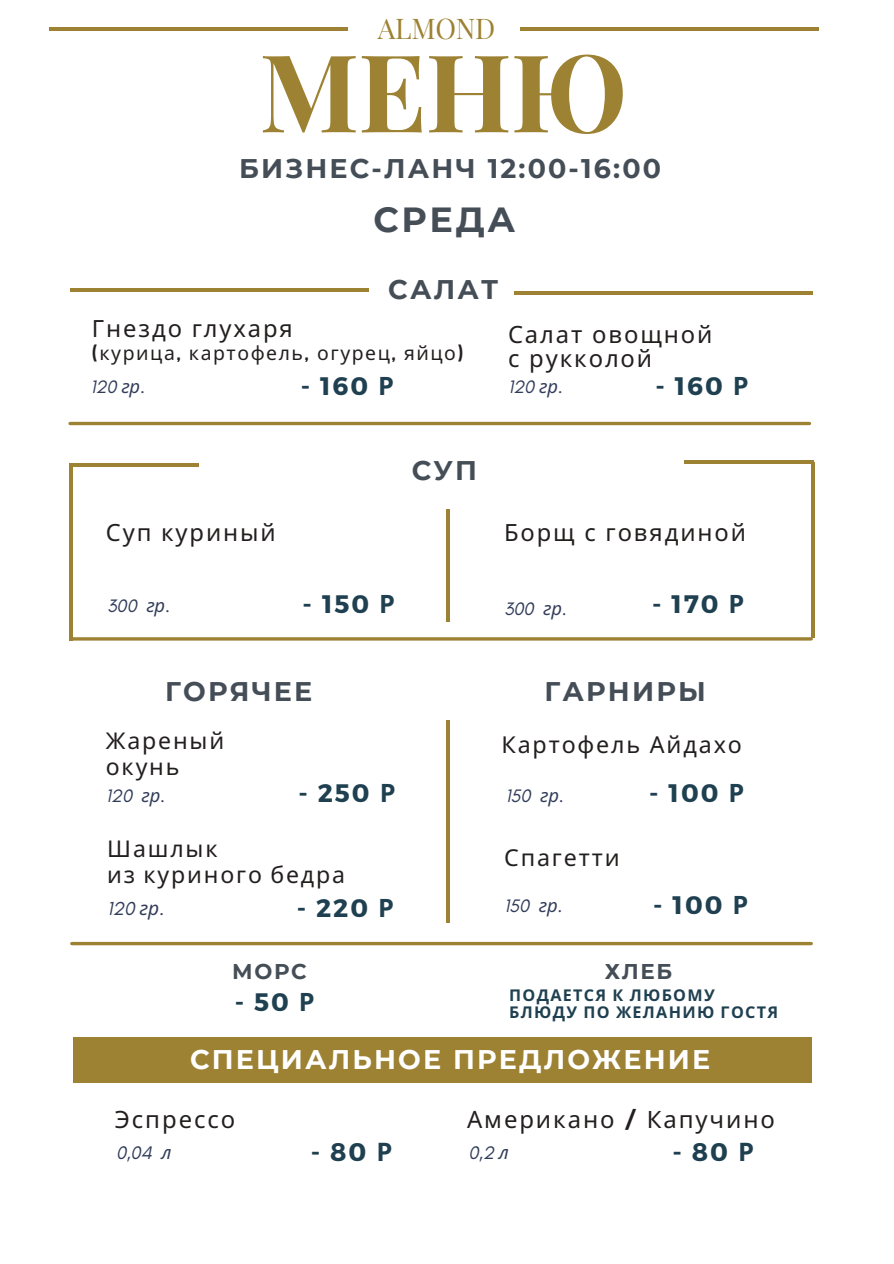
<style>
.page{position:relative;width:894px;height:1264px;background:#fff}
.page>*{position:absolute;margin:0;border:0;box-sizing:border-box;transform-origin:0 0}
.t1{font:700 107.85px "Playfair Display";color:#9d8233}
.t2{font:700 34.8px "Montserrat";letter-spacing:.08em;color:#454e57}
.t3{font:27.9px "Playfair Display";letter-spacing:-.01em;color:#9d8233}
.t4{font:700 26.85px "Montserrat";letter-spacing:.08em;color:#454e57}
.t5{font:700 26.85px "Montserrat";letter-spacing:.08em;color:#fff}
.t6{font:700 25.5px "Montserrat";color:#1f4050}
.t7{font:700 25.35px "Montserrat";letter-spacing:.08em;color:#1f4050}
.t8{font:23.85px "Noto Sans";letter-spacing:.08em;color:#231f1f}
.t9{font:23.7px/24.3px "Noto Sans";letter-spacing:.08em;color:#231f1f}
.t10{font:23.25px "Noto Sans";letter-spacing:.08em;color:#231f1f}
.t11{font:23.1px/25.8px "Noto Sans";letter-spacing:.08em;color:#231f1f}
.t12{font:700 21.3px "Montserrat";letter-spacing:.08em;color:#454e57}
.t13{font:19.35px "Noto Sans";letter-spacing:.08em;color:#231f1f}
.t14{font:italic 19.05px "Glacial Indifference";color:#313c59}
.t15{font:italic 18.45px "Glacial Indifference";color:#313c59}
.t16{font:italic 18.3px "Glacial Indifference";letter-spacing:-.01em;color:#313c59}
.t17{font:700 16.2px "Noto Sans";letter-spacing:.08em;color:#1f4050}
.s1{font-family:"Norwester"}
.s2{font-family:"Noto Sans"}
</style>
<div class="page">
<hr style="left:49px;top:28px;width:299px;height:3px;background:#9d8233">
<hr style="left:520px;top:28px;width:298px;height:3px;background:#9d8233">
<hr style="left:70px;top:289px;width:299px;height:3px;background:#9d8233">
<hr style="left:514px;top:292px;width:298px;height:3px;background:#9d8233">
<hr style="left:70px;top:422px;width:739px;height:3px;background:#9d8233">
<hr style="left:72px;top:637px;width:739px;height:3px;background:#9d8233">
<hr style="left:70px;top:465px;width:3px;height:176px;background:#9d8233">
<hr style="left:446px;top:509px;width:3px;height:113px;background:#9d8233">
<hr style="left:70px;top:463px;width:129px;height:4px;background:#9d8233">
<hr style="left:683px;top:460px;width:130px;height:3px;background:#9d8233">
<hr style="left:811px;top:461px;width:3px;height:176px;background:#9d8233">
<hr style="left:446px;top:719px;width:3px;height:203px;background:#9d8233">
<svg style="left:72px;top:941px;width:739px;height:4px;fill:#9d8233"></svg>
<div style="left:73px;top:1037px;width:738px;height:46px;background:#9d8233"></div>
<h3 class="t3" style="left:378px;top:8px;width:119px">ALMOND</h3>
<h2 class="t1" style="left:259px;top:16px;width:369px">МЕНЮ</h2>
<p class="t4" style="left:239px;top:151px;width:423px">БИЗНЕС-ЛАНЧ 12:00-16:00</p>
<h6 class="t2" style="left:373px;top:198px;width:143px">СРЕДА</h6>
<h3 class="t4" style="left:388px;top:273px;width:111px">САЛАТ</h3>
<p class="t9" style="left:92px;top:316px;width:202px">Гнездо глухаря</p>
<p class="t13" style="left:92px;top:339px;width:373px"><span class="s1">(</span>курица<span class="s1">,</span> картофель<span class="s1">,</span> огурец<span class="s1">,</span> яйцо<span class="s1">)</span></p>
<h6 class="t9" style="left:508px;top:321px;width:206px">Салат овощной с рукколой</h6>
<h1 class="t16" style="left:90px;top:375px;width:56px">120 <span class="s2">гр</span>.</h1>
<h3 class="t7" style="left:300px;top:370px;width:95px">- 160 <span class="s2">Р</span></h3>
<p class="t7" style="left:655px;top:370px;width:95px">- 160 <span class="s2">Р</span></p>
<p class="t16" style="left:508px;top:375px;width:56px">120 <span class="s2">гр</span>.</p>
<h3 class="t4" style="left:412px;top:453px;width:67px">СУП</h3>
<h3 class="t9" style="left:106px;top:520px;width:171px">Суп куриный</h3>
<p class="t9" style="left:504px;top:520px;width:243px">Борщ с говядиной</p>
<p class="t16" style="left:107px;top:594px;width:64px">300 <span class="s2">гр</span>.</p>
<p class="t7" style="left:302px;top:588px;width:94px">- 150 <span class="s2">Р</span></p>
<p class="t7" style="left:651px;top:588px;width:94px">- 170 <span class="s2">Р</span></p>
<h3 class="t16" style="left:504px;top:597px;width:64px">300 <span class="s2">гр</span>.</h3>
<p class="t4" style="left:165px;top:674px;width:149px">ГОРЯЧЕЕ</p>
<p class="t11" style="left:106px;top:727px;width:120px">Жареный окунь</p>
<h4 class="t16" style="left:106px;top:784px;width:61px">120 <span class="s2">гр</span>.</h4>
<p class="t7" style="left:298px;top:776px;width:99px">- 250 <span class="s2">Р</span></p>
<h3 class="t11" style="left:107px;top:835px;width:239px">Шашлык<br>из куриного бедра</h3>
<h3 class="t14" style="left:107px;top:897px;width:58px">120 <span class="s2">гр</span>.</h3>
<p class="t7" style="left:296px;top:891px;width:99px">- 220 <span class="s2">Р</span></p>
<p class="t12" style="left:232px;top:958px;width:76px">МОРС</p>
<p class="t7" style="left:235px;top:985px;width:81px">-50<span class="s2">Р</span></p>
<p class="t4" style="left:544px;top:674px;width:163px">ГАРНИРЫ</p>
<h3 class="t10" style="left:501px;top:728px;width:242px">Картофель Айдахо</h3>
<h6 class="t16" style="left:505px;top:784px;width:60px">150 <span class="s2">гр</span>.</h6>
<p class="t7" style="left:649px;top:776px;width:97px">- 100 <span class="s2">Р</span></p>
<h5 class="t10" style="left:504px;top:840px;width:117px">Спагетти</h5>
<h3 class="t16" style="left:504px;top:894px;width:60px">150 <span class="s2">гр</span>.</h3>
<h3 class="t7" style="left:653px;top:888px;width:97px">- 100 <span class="s2">Р</span></h3>
<h5 class="t12" style="left:604px;top:958px;width:69px">ХЛЕБ</h5>
<h6 class="t17" style="left:509px;top:983px;width:207px">ПОДАЕТСЯ К ЛЮБОМУ</h6>
<h3 class="t17" style="left:509px;top:1001px;width:270px">БЛЮДУ ПО ЖЕЛАНИЮ ГОСТЯ</h3>
<h6 class="t5" style="left:190px;top:1043px;width:521px">СПЕЦИАЛЬНОЕ ПРЕДЛОЖЕНИЕ</h6>
<p class="t8" style="left:467px;top:1102px;width:309px">Американо <span class="s1">/</span> Капучино</p>
<p class="t15" style="left:468px;top:1141px;width:42px">0,2 <span class="s2">л</span></p>
<p class="t8" style="left:115px;top:1102px;width:122px">Эспрессо</p>
<h3 class="t15" style="left:116px;top:1141px;width:57px">0,04 <span class="s2">л</span></h3>
<p class="t6" style="left:672px;top:1135px;width:83px">-80<span class="s2">Р</span></p>
<p class="t6" style="left:310px;top:1135px;width:83px">-80<span class="s2">Р</span></p>
</div>
